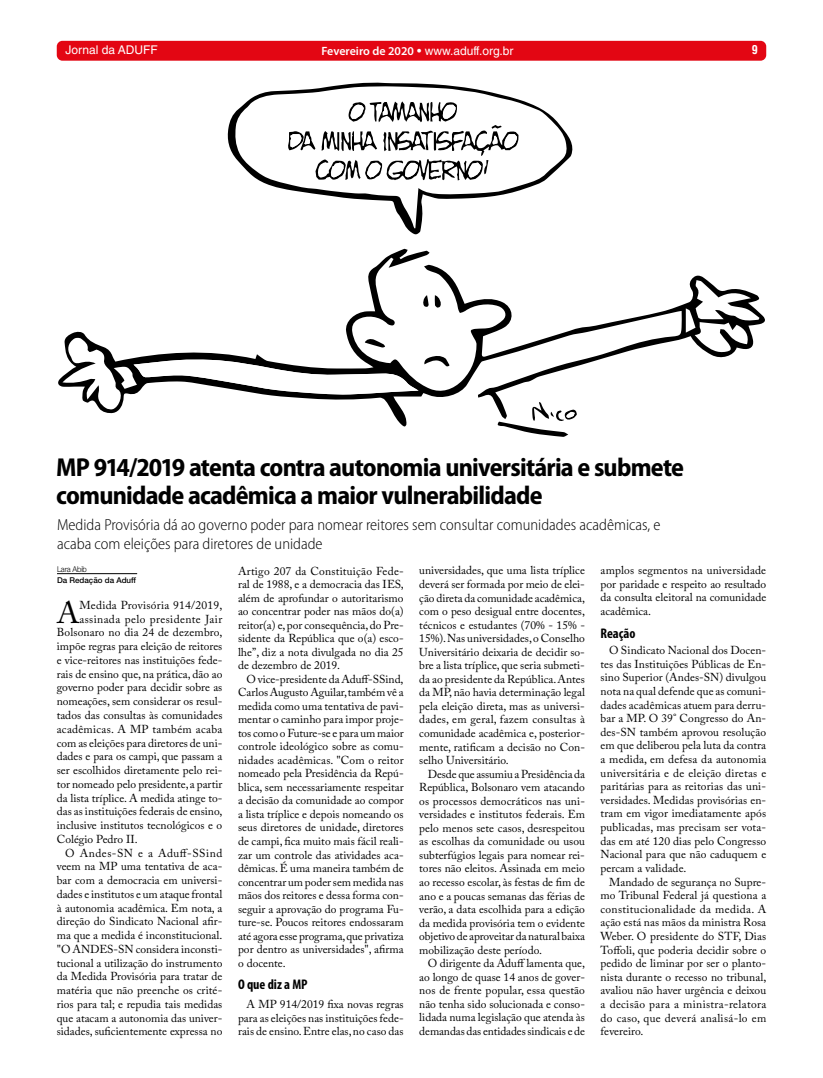
<style>
.page{position:relative;width:823px;height:1078px;background:#fff}
.page>*{position:absolute;margin:0;border:0;box-sizing:border-box;transform-origin:0 0}
.t1{font:30.5px "Adobe Caslon Pro";color:#000}
.t2{font:700 semi-condensed 26px/28.6px "Myriad Pro";letter-spacing:-.03em;color:#000}
.t3{font:300 semi-condensed 16px/19.2px "Myriad Pro";color:#000}
.t4{font:700 condensed 14px "Myriad Pro";color:#000}
.t5{font:12px "Helvetica LT Std";color:#fff}
.t6{font:700 condensed 12px "Helvetica LT Std";color:#fff}
.t7{font:11.5px/13.5px "Adobe Caslon Pro";color:#000;text-align:justify}
.t8{font:11.5px "Adobe Caslon Pro";letter-spacing:.035em;color:#000}
.t9{font:11.5px "Adobe Caslon Pro";letter-spacing:.02em;color:#000}
.t10{font:11.5px "Adobe Caslon Pro";letter-spacing:.025em;color:#000}
.t11{font:11.5px "Adobe Caslon Pro";letter-spacing:.045em;color:#000}
.t12{font:500 8px "Helvetica Neue LT Std";color:#000}
.t13{font:300 8px "Helvetica Neue LT Std";letter-spacing:-.02em;color:#000;scale:.94 1}
.s1{font-family:"Myriad Pro";font-weight:600}
</style>
<div class="page">
<div style="left:57px;top:41px;width:708px;height:20px;background:#e30613;border-radius:6px"></div>
<hr style="left:57px;top:573px;width:80px;height:1px;background:#000">
<svg style="left:58px;top:248px;width:707px;height:179px"></svg>
<svg style="left:227px;top:82px;width:345px;height:153px"></svg>
<svg style="left:364px;top:338px;width:21px;height:9px"></svg>
<svg style="left:434px;top:295px;width:8px;height:13px"></svg>
<svg style="left:422px;top:295px;width:6px;height:12px"></svg>
<svg style="left:133px;top:355px;width:316px;height:39px"></svg>
<svg style="left:496px;top:402px;width:80px;height:35px"></svg>
<svg style="left:287px;top:101px;width:232px;height:80px"></svg>
<p class="t5" style="left:65px;top:43px;width:94px">Jornal da ADUFF</p>
<p class="t5" style="left:321px;top:44px;width:193px"><span class="s1">Fevereiro de 2020</span> • www.aduff.org.br</p>
<p class="t6" style="left:751px;top:42px;width:7px">9</p>
<h2 class="t2" style="left:56px;top:451px;width:629px">MP 914/2019 atenta contra autonomia universitária e submete comunidade acadêmica a maior vulnerabilidade</h2>
<h3 class="t3" style="left:57px;top:515px;width:604px">Medida Provisória dá ao governo poder para nomear reitores sem consultar comunidades acadêmicas, e acaba com eleições para diretores de unidade</h3>
<p class="t13" style="left:57px;top:563px;width:33px">Lara Abib</p>
<p class="t12" style="left:57px;top:575px;width:80px">Da Redação da Aduff</p>
<h1 class="t1" style="left:57px;top:594px;width:24px">A</h1>
<p class="t9" style="left:79px;top:598px;width:144px">Medida Provisória 914/2019,</p>
<p class="t8" style="left:79px;top:612px;width:144px">assinada pelo presidente Jair</p>
<p class="t7" style="left:57px;top:625px;width:167px">Bolsonaro no dia 24 de dezembro,</p>
<p class="t7" style="left:57px;top:639px;width:167px">impõe regras para eleição de reitores</p>
<p class="t7" style="left:57px;top:653px;width:167px">e vice-reitores nas instituições fede-</p>
<p class="t7" style="left:57px;top:667px;width:167px">rais de ensino que, na prática, dão ao</p>
<p class="t7" style="left:57px;top:680px;width:167px">governo poder para decidir sobre as</p>
<p class="t7" style="left:57px;top:694px;width:167px">nomeações, sem considerar os resul-</p>
<p class="t7" style="left:57px;top:708px;width:167px">tados das consultas às comunidades</p>
<p class="t10" style="left:57px;top:721px;width:167px">acadêmicas. A MP também acaba</p>
<p class="t7" style="left:57px;top:735px;width:167px">com as eleições para diretores de uni-</p>
<p class="t7" style="left:57px;top:749px;width:167px">dades e para os campi, que passam a</p>
<p class="t7" style="left:57px;top:763px;width:167px">ser escolhidos diretamente pelo rei-</p>
<p class="t7" style="left:57px;top:776px;width:167px">tor nomeado pelo presidente, a partir</p>
<p class="t7" style="left:57px;top:790px;width:167px">da lista tríplice. A medida atinge to-</p>
<p class="t7" style="left:57px;top:804px;width:167px">das as instituições federais de ensino,</p>
<p class="t7" style="left:57px;top:818px;width:167px">inclusive institutos tecnológicos e o</p>
<p class="t7" style="left:57px;top:831px;width:82px">Colégio Pedro II.</p>
<p class="t11" style="left:65px;top:845px;width:158px">O Andes-SN e a Aduff-SSind</p>
<p class="t7" style="left:57px;top:859px;width:167px">veem na MP uma tentativa de aca-</p>
<p class="t7" style="left:57px;top:873px;width:167px">bar com a democracia em universi-</p>
<p class="t7" style="left:57px;top:886px;width:167px">dades e institutos e um ataque frontal</p>
<p class="t7" style="left:57px;top:900px;width:167px">à autonomia acadêmica. Em nota, a</p>
<p class="t7" style="left:57px;top:914px;width:167px">direção do Sindicato Nacional afir-</p>
<p class="t7" style="left:57px;top:928px;width:167px">ma que a medida é inconstitucional.</p>
<p class="t7" style="left:57px;top:941px;width:167px">"O ANDES-SN considera inconsti-</p>
<p class="t7" style="left:57px;top:955px;width:167px">tucional a utilização do instrumento</p>
<p class="t7" style="left:57px;top:969px;width:167px">da Medida Provisória para tratar de</p>
<p class="t7" style="left:57px;top:983px;width:167px">matéria que não preenche os crité-</p>
<p class="t7" style="left:57px;top:996px;width:167px">rios para tal; e repudia tais medidas</p>
<p class="t7" style="left:57px;top:1010px;width:167px">que atacam a autonomia das univer-</p>
<p class="t7" style="left:57px;top:1024px;width:167px">sidades, suficientemente expressa no</p>
<p class="t7" style="left:238px;top:563px;width:167px">Artigo 207 da Constituição Fede&shy;ral de 1988, e a democracia das IES, além de aprofundar o autoritarismo ao concentrar poder nas mãos do(a) reitor(a) e, por consequência, do Pre&shy;sidente da República que o(a) esco&shy;lhe”, diz a nota divulgada no dia 25 de dezembro de 2019.</p>
<p class="t7" style="left:238px;top:672px;width:167px;text-indent:8px">O vice-presidente da Aduff-SSind, Carlos Augusto Aguilar, também vê a medida como uma tentativa de pavi&shy;mentar o caminho para impor proje&shy;tos como o Future-se e para um maior controle ideológico sobre as comu&shy;nidades acadêmicas. "Com o reitor nomeado pela Presidência da Repú&shy;blica, sem necessariamente respeitar a decisão da comunidade ao compor a lista tríplice e depois nomeando os seus diretores de unidade, diretores de campi, fica muito mais fácil reali&shy;zar um controle das atividades aca&shy;dêmicas. É uma maneira também de concentrar um poder sem medida nas mãos dos reitores e dessa forma con&shy;seguir a aprovação do programa Fu&shy;ture-se. Poucos reitores endossaram até agora esse programa, que privatiza por dentro as universidades", afirma o docente.</p>
<p class="t4" style="left:238px;top:975px;width:71px">O que diz a MP</p>
<p class="t7" style="left:238px;top:997px;width:167px;text-indent:8px">A MP 914/2019 fixa novas regras para as eleições nas instituições fede&shy;rais de ensino. Entre elas, no caso das</p>
<p class="t7" style="left:419px;top:563px;width:167px">universidades, que uma lista tríplice deverá ser formada por meio de elei&shy;ção direta da comunidade acadêmica, com o peso desigual entre docentes, técnicos e estudantes (70% - 15% - 15%). Nas universidades, o Conselho Universitário deixaria de decidir so&shy;bre a lista tríplice, que seria submeti&shy;da ao presidente da República. Antes da MP, não havia determinação legal pela eleição direta, mas as universi&shy;dades, em geral, fazem consultas à comunidade acadêmica e, posterior&shy;mente, ratificam a decisão no Con&shy;selho Universitário.</p>
<p class="t7" style="left:419px;top:766px;width:167px;text-indent:8px">Desde que assumiu a Presidência da República, Bolsonaro vem atacando os processos democráticos nas uni&shy;versidades e institutos federais. Em pelo menos sete casos, desrespeitou as escolhas da comunidade ou usou subterfúgios legais para nomear rei&shy;tores não eleitos. Assinada em meio ao recesso escolar, às festas de fim de ano e a poucas semanas das férias de verão, a data escolhida para a edição da medida provisória tem o evidente objetivo de aproveitar da natural baixa mobilização deste período.</p>
<p class="t7" style="left:419px;top:956px;width:167px;text-indent:8px">O dirigente da Aduff lamenta que, ao longo de quase 14 anos de gover&shy;nos de frente popular, essa questão não tenha sido solucionada e conso&shy;lidada numa legislação que atenda às demandas das entidades sindicais e de</p>
<p class="t7" style="left:600px;top:563px;width:167px">amplos segmentos na universidade por paridade e respeito ao resultado da consulta eleitoral na comunidade acadêmica.</p>
<p class="t4" style="left:600px;top:624px;width:36px">Reação</p>
<p class="t7" style="left:600px;top:643px;width:167px;text-indent:8px">O Sindicato Nacional dos Docen&shy;tes das Instituições Públicas de En&shy;sino Superior (Andes-SN) divulgou nota na qual defende que as comuni&shy;dades acadêmicas atuem para derru&shy;bar a MP. O 39° Congresso do An&shy;des-SN também aprovou resolução em que deliberou pela luta da contra a medida, em defesa da autonomia universitária e de eleição diretas e paritárias para as reitorias das uni&shy;versidades. Medidas provisórias en&shy;tram em vigor imediatamente após publicadas, mas precisam ser vota&shy;das em até 120 dias pelo Congresso Nacional para que não caduquem e percam a validade.</p>
<p class="t7" style="left:600px;top:874px;width:167px;text-indent:8px">Mandado de segurança no Supre&shy;mo Tribunal Federal já questiona a constitucionalidade da medida. A ação está nas mãos da ministra Rosa Weber. O presidente do STF, Dias Toffoli, que poderia decidir sobre o pedido de liminar por ser o planto&shy;nista durante o recesso no tribunal, avaliou não haver urgência e deixou a decisão para a ministra-relatora do caso, que deverá analisá-lo em fevereiro.</p>
</div>
